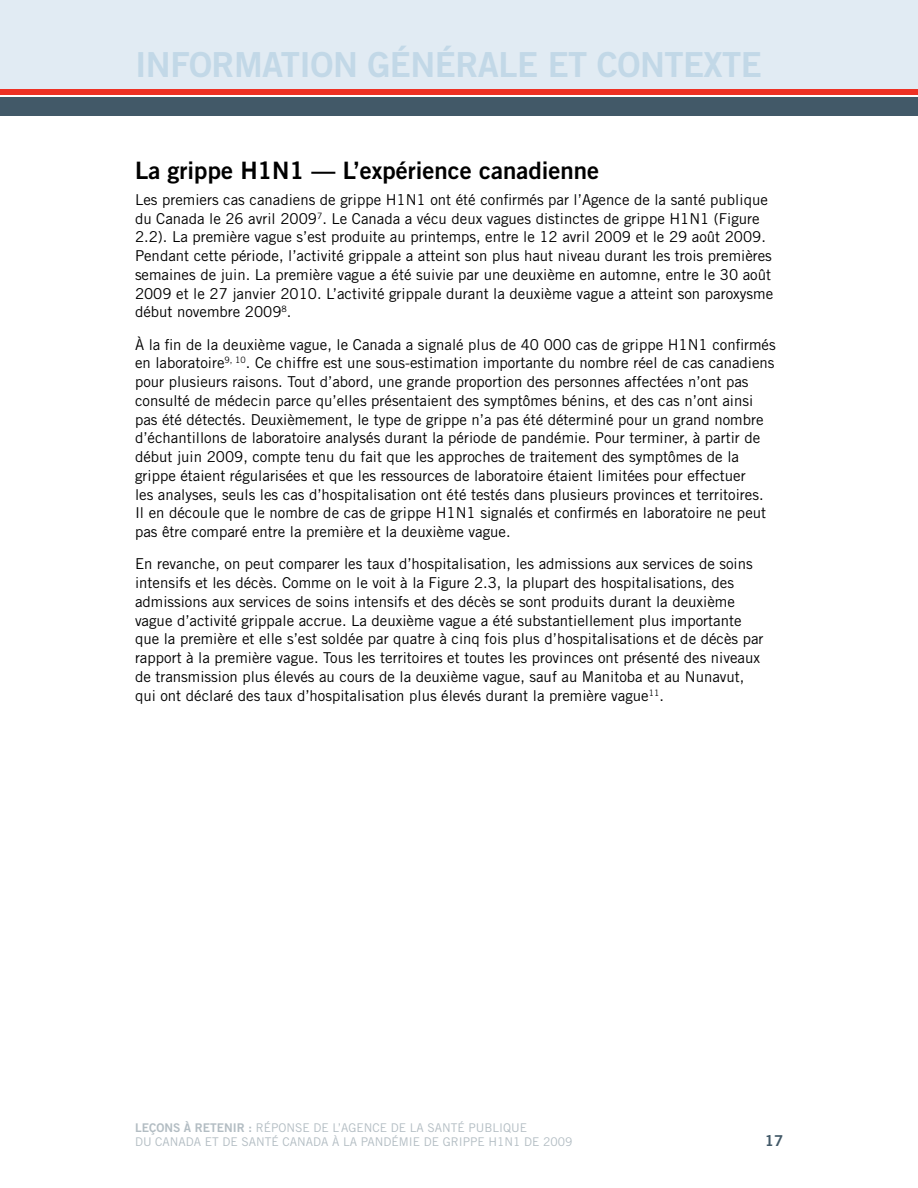
<style>
.page{position:relative;width:918px;height:1188px;background:#fff}
.page>*{position:absolute;margin:0;border:0;box-sizing:border-box;transform-origin:0 0}
.t1{font:34.5px "Trade Gothic LT Std Bd 2";letter-spacing:-.015em;color:#c2d8e7}
.t2{font:24px "Trade Gothic LT Std Bd 2";color:#000}
.t3{font:15px/18.8px "Trade Gothic LT Std";color:#000}
.t4{font:15px "Trade Gothic LT Std Bd 2";color:#425968}
.t5{font:12px/14.2px "Trade Gothic LT Std";color:#b3bdc3}
.s1{font-family:"Trade Gothic LT Std Bd 2"}
</style>
<div class="page">
<div style="left:0;top:0;width:918px;height:90px;background:#e1ebf3"></div>
<div style="left:0;top:97px;width:918px;height:18px;background:#425968"></div>
<div style="left:0;top:90px;width:918px;height:5px;background:#ee3124"></div>
<h1 class="t1" style="left:135px;top:43px;width:629px">I NFORMATION GÉNÉRALE ET CONTEXTE</h1>
<h2 class="t2" style="left:135px;top:156px;width:466px">LA GRIPPE H1N 1 — L’EXPÉRIENCE CANADIENNE</h2>
<p class="t3" style="left:135px;top:190px;width:640px">Les premiers cas canadiens de grippe H1N 1 ont été confirmés par l’Agence de la santé publique du Canada le 26 avril 2009<sup>7</sup>. Le Canada a vécu deux vagues distinctes de grippe H1N 1 (Figure 2.2). La première vague s’est produite au printemps, entre le 12 avril 2009 et le 29 août 2009.<br>Pendant cette période, l’activité grippale a atteint son plus haut niveau durant les trois premières semaines de juin. La première vague a été suivie par une deuxième en automne, entre le 30 août 2009 et le 27 janvier 2010. L’activité grippale durant la deuxième vague a atteint son paroxysme début novembre 2009<sup>8</sup>.</p>
<p class="t3" style="left:135px;top:335px;width:642px">À la fin de la deuxième vague, le Canada a signalé plus de 40 000 cas de grippe H1N 1 confirmés en laboratoire<sup>9,</sup> <sup>10</sup>. Ce chiffre est une sous-estimation importante du nombre réel de cas canadiens pour plusieurs raisons. Tout d’abord, une grande proportion des personnes affectées n’ont pas consulté de médecin parce qu’elles présentaient des symptômes bénins, et des cas n’ont ainsi pas été détectés. Deuxièmement, le type de grippe n’a pas été déterminé pour un grand nombre d’échantillons de laboratoire analysés durant la période de pandémie. Pour terminer, à partir de début juin 2009, compte tenu du fait que les approches de traitement des symptômes de la grippe étaient régularisées et que les ressources de laboratoire étaient limitées pour effectuer<br>les analyses, seuls les cas d’hospitalisation ont été testés dans plusieurs provinces et territoires.<br>I l en découle que le nombre de cas de grippe H1N 1 signalés et confirmés en laboratoire ne peut pas être comparé entre la première et la deuxième vague.</p>
<p class="t3" style="left:135px;top:554px;width:630px">En revanche, on peut comparer les taux d’hospitalisation, les admissions aux services de soins intensifs et les décès. Comme on le voit à la Figure 2.3, la plupart des hospitalisations, des admissions aux services de soins intensifs et des décès se sont produits durant la deuxième vague d’activité grippale accrue. La deuxième vague a été substantiellement plus importante que la première et elle s’est soldée par quatre à cinq fois plus d’hospitalisations et de décès par rapport à la première vague. Tous les territoires et toutes les provinces ont présenté des niveaux de transmission plus élevés au cours de la deuxième vague, sauf au Manitoba et au N unavut, qui ont déclaré des taux d’hospitalisation plus élevés durant la première vague<sup>11</sup>.</p>
<p class="t5" style="left:135px;top:1120px;width:439px"><span class="s1">LEÇONS À RETENIR :</span> Réponse de l’Agence de la santé publique<br>du Canada et de Santé Canada à la pandémie de gr ippe H1N 1 de 2009</p>
<p class="t4" style="left:765px;top:1131px;width:20px">17</p>
</div>
